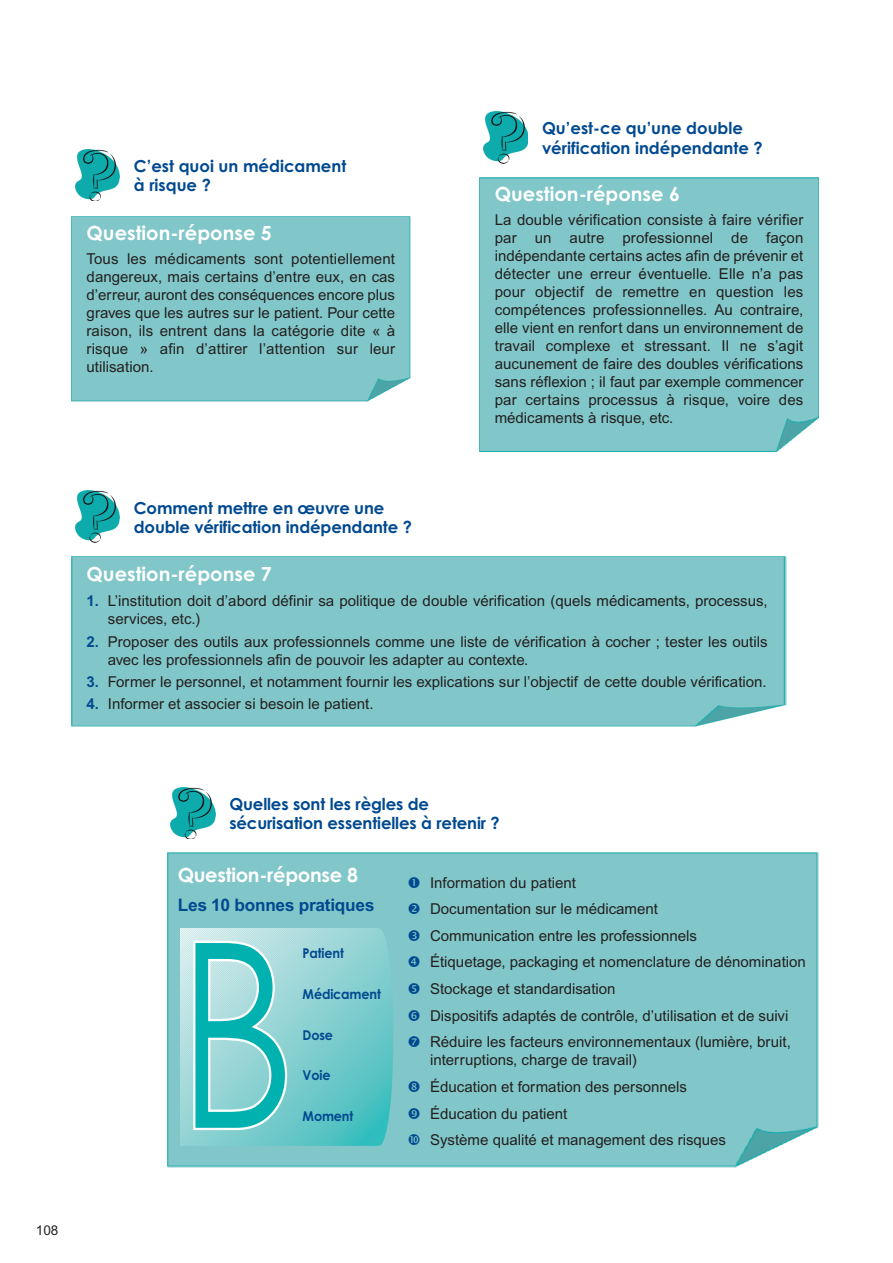
<style>
.page{position:relative;width:893px;height:1263px;background:#fff}
.page>*{position:absolute;margin:0;border:0;box-sizing:border-box;transform-origin:0 0}
.t1{font:260.55px "Century Gothic";color:#00b1b0;scale:.82 1}
.t2{font:700 19.5px "Century Gothic";color:#fff}
.t3{font:700 17.25px "Arial";letter-spacing:-.015em;color:#014990}
.t4{font:700 16.5px/19.5px "Century Gothic";letter-spacing:-.005em;color:#014990}
.t5{font:15px/18px "Arial";color:#231f20}
.t6{font:700 13.5px "Century Gothic";letter-spacing:-.01em;color:#014990;scale:.94 1}
.t7{font:13.5px "Arial";color:#231f20}
.s1{font-weight:700;color:#014990}
</style>
<div class="page">
<div style="left:167px;top:853px;width:651px;height:314px;background:#81c6c8"></div>
<img style="left:75px;top:149px;width:45px;height:52px">
<div style="left:72px;top:216px;width:338px;height:185px;background:#81c6c8"></div>
<img style="left:483px;top:112px;width:45px;height:51px">
<div style="left:480px;top:177px;width:338px;height:275px;background:#81c6c8"></div>
<img style="left:75px;top:491px;width:45px;height:51px">
<div style="left:72px;top:556px;width:714px;height:170px;background:#81c6c8"></div>
<img style="left:171px;top:787px;width:44px;height:52px">
<svg style="left:180px;top:928px;width:213px;height:218px;background:#8ed2d3"></svg>
<svg style="left:409px;top:877px;width:11px;height:10px"></svg>
<svg style="left:409px;top:903px;width:11px;height:11px"></svg>
<svg style="left:409px;top:930px;width:11px;height:11px"></svg>
<svg style="left:409px;top:956px;width:11px;height:11px"></svg>
<svg style="left:409px;top:983px;width:11px;height:11px"></svg>
<svg style="left:409px;top:1010px;width:11px;height:11px"></svg>
<svg style="left:409px;top:1036px;width:11px;height:11px"></svg>
<svg style="left:409px;top:1081px;width:11px;height:11px"></svg>
<svg style="left:409px;top:1108px;width:11px;height:11px"></svg>
<svg style="left:409px;top:1134px;width:11px;height:11px"></svg>
<p class="t4" style="left:134px;top:156px;width:214px">C’est quoi un médicament à risque ?</p>
<h2 class="t2" style="left:87px;top:222px;width:187px">Question-réponse 5</h2>
<p class="t5" style="left:87px;top:251px;width:310px;text-align:justify">Tous les médicaments sont potentiellement dangereux, mais certains d’entre eux, en cas d’erreur, auront des conséquences encore plus graves que les autres sur le patient. Pour cette raison, ils entrent dans la catégorie dite « à risque » afin d’attirer l’attention sur leur utilisation.</p>
<p class="t4" style="left:134px;top:498px;width:280px">Comment mettre en œuvre une double vérification indépendante ?</p>
<p class="t4" style="left:542px;top:119px;width:222px">Qu’est-ce qu’une double vérification indépendante ?</p>
<h2 class="t2" style="left:495px;top:183px;width:187px">Question-réponse 6</h2>
<p class="t5" style="left:495px;top:212px;width:310px;text-align:justify">La double vérification consiste à faire vérifier par un autre professionnel de façon indépendante certains actes afin de prévenir et détecter une erreur éventuelle. Elle n’a pas pour objectif de remettre en question les compétences professionnelles. Au contraire, elle vient en renfort dans un environnement de travail complexe et stressant. Il ne s’agit aucunement de faire des doubles vérifications sans réflexion ; il faut par exemple commencer par certains processus à risque, voire des médicaments à risque, etc.</p>
<h2 class="t2" style="left:87px;top:562px;width:187px">Question-réponse 7</h2>
<p class="t5" style="left:108px;top:593px;width:661px;text-indent:-21px"><span class="s1">1.</span> L’institution doit d’abord définir sa politique de double vérification (quels médicaments, processus, services, etc.)</p>
<p class="t5" style="left:108px;top:634px;width:661px;text-indent:-21px"><span class="s1">2.</span> Proposer des outils aux professionnels comme une liste de vérification à cocher ; tester les outils avec les professionnels afin de pouvoir les adapter au contexte.</p>
<p class="t5" style="left:87px;top:674px;width:682px"><span class="s1">3.</span> Former le personnel, et notamment fournir les explications sur l’objectif de cette double vérification.</p>
<p class="t5" style="left:87px;top:696px;width:288px"><span class="s1">4.</span> Informer et associer si besoin le patient.</p>
<p class="t7" style="left:36px;top:1225px;width:24px">108</p>
<p class="t4" style="left:229px;top:794px;width:272px">Quelles sont les règles de sécurisation essentielles à retenir ?</p>
<h2 class="t2" style="left:178px;top:863px;width:182px">Question-réponse 8</h2>
<p class="t3" style="left:178px;top:899px;width:198px">Les 10 bonnes pratiques</p>
<h1 class="t1" style="left:175px;top:853px;width:151px">B</h1>
<p class="t6" style="left:303px;top:943px;width:45px">Pat ent</p>
<p class="t6" style="left:303px;top:984px;width:85px">Méd cament</p>
<p class="t6" style="left:303px;top:1024px;width:34px">Dose</p>
<p class="t6" style="left:303px;top:1065px;width:31px">Vo e</p>
<p class="t6" style="left:303px;top:1106px;width:55px">Moment</p>
<p class="t5" style="left:430px;top:870px;width:377px;line-height:26.7px">Information du patient<br>Documentation sur le médicament<br>Communication entre les professionnels<br>Étiquetage, packaging et nomenclature de dénomination Stockage et standardisation<br>Dispositifs adaptés de contrôle, d’utilisation et de suivi Réduire les facteurs environnementaux (lumière, bruit,</p>
<p class="t5" style="left:430px;top:1047px;width:297px;line-height:26.8px">interruptions, charge de travail)<br>Éducation et formation des personnels Éducation du patient<br>Système qualité et management des risques</p>
</div>
